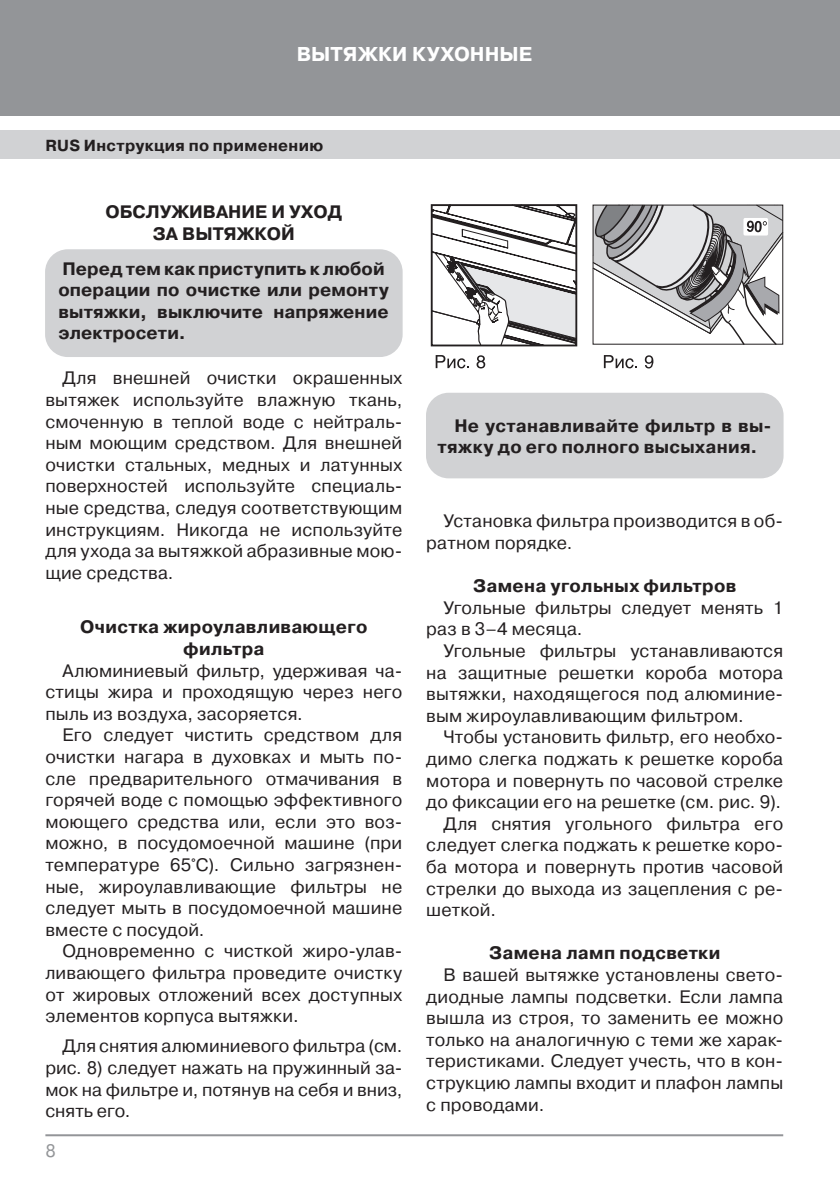
<style>
.page{position:relative;width:840px;height:1191px;background:#fff}
.page>*{position:absolute;margin:0;border:0;box-sizing:border-box;transform-origin:0 0}
.t1{font:700 20px "Pragmatica C";letter-spacing:.005em;color:#fff}
.t2{font:18px/21.6px "Pragmatica C";letter-spacing:.01em;color:#231f20;text-align:justify}
.t3{font:700 18px/21.6px "Pragmatica C";letter-spacing:.01em;color:#231f20;text-align:center}
.t4{font:18px "Pragmatica C";color:#939598}
.t5{font:700 16px "Pragmatica C";letter-spacing:.02em;color:#231f20}
</style>
<div class="page">
<div style="left:0;top:0;width:839px;height:116px;background:#939598"></div>
<div style="left:0;top:130px;width:839px;height:29px;background:#d1d2d4"></div>
<hr style="left:45px;top:1134px;width:737px;height:2px;background:#939598">
<div style="left:45px;top:249px;width:357px;height:108px;background:#d1d2d4;border-radius:23px"></div>
<div style="left:426px;top:393px;width:357px;height:85px;background:#d1d2d4;border-radius:23px"></div>
<svg style="left:430px;top:207px;width:147px;height:140px"></svg>
<div style="left:430px;top:204px;width:147px;height:142px;border:2px solid #231f20"></div>
<svg style="left:592px;top:204px;width:190px;height:141px"></svg>
<svg style="left:435px;top:355px;width:34px;height:13px"></svg>
<svg style="left:476px;top:355px;width:9px;height:13px"></svg>
<svg style="left:603px;top:355px;width:34px;height:13px"></svg>
<svg style="left:644px;top:355px;width:9px;height:13px"></svg>
<p class="t1" style="left:296px;top:43px;width:237px">ВЫТЯЖКИ КУХОННЫЕ</p>
<p class="t5" style="left:45px;top:136px;width:279px">RUS Инструкция по применению</p>
<p class="t3" style="left:105px;top:201px;width:238px">ОБСЛУЖИВАНИЕ И УХОД<br>ЗА ВЫТЯЖКОЙ</p>
<p class="t3" style="left:58px;top:258px;width:331px;text-align:left">Перед тем как приступить к любой операции по очистке или ремонту вытяжки, выключите напряжение электросети.</p>
<p class="t2" style="left:45px;top:367px;width:358px;text-indent:17px">Для внешней очистки окрашенных вытяжек используйте влажную ткань, смоченную в теплой воде с нейтраль&shy;ным моющим средством. Для внешней очистки стальных, медных и латунных поверхностей используйте специаль&shy;ные средства, следуя соответствующим инструкциям. Никогда не используйте для ухода за вытяжкой абразивные мою&shy;щие средства.</p>
<p class="t3" style="left:80px;top:616px;width:288px">Очистка жироулавливающего фильтра</p>
<p class="t2" style="left:45px;top:659px;width:358px;text-indent:17px">Алюминиевый фильтр, удерживая ча&shy;стицы жира и проходящую через него пыль из воздуха, засоряется.</p>
<p class="t2" style="left:45px;top:724px;width:358px;text-indent:17px">Его следует чистить средством для очистки нагара в духовках и мыть по&shy;сле предварительного отмачивания в горячей воде с помощью эффективного моющего средства или, если это воз&shy;можно, в посудомоечной машине (при температуре 65°С). Сильно загрязнен&shy;ные, жироулавливающие фильтры не следует мыть в посудомоечной машине вместе с посудой.</p>
<p class="t2" style="left:45px;top:940px;width:358px;text-indent:17px">Одновременно с чисткой жиро-улав&shy;ливающего фильтра проведите очистку от жировых отложений всех доступных элементов корпуса вытяжки.</p>
<p class="t2" style="left:45px;top:1035px;width:358px;text-indent:17px">Для снятия алюминиевого фильтра (см. рис. 8) следует нажать на пружинный за&shy;мок на фильтре и, потянув на себя и вниз, снять его.</p>
<p class="t4" style="left:45px;top:1140px;width:12px">8</p>
<p class="t3" style="left:437px;top:415px;width:336px;text-align:left;text-indent:17px">Не устанавливайте фильтр в вы&shy;тяжку до его полного высыхания.</p>
<p class="t2" style="left:426px;top:510px;width:358px;text-indent:17px">Установка фильтра производится в об&shy;ратном порядке.</p>
<p class="t3" style="left:473px;top:575px;width:264px">Замена угольных фильтров</p>
<p class="t2" style="left:426px;top:597px;width:358px;text-indent:17px">Угольные фильтры следует менять 1 раз в 3–4 месяца.</p>
<p class="t2" style="left:426px;top:640px;width:358px;text-indent:17px">Угольные фильтры устанавливаются на защитные решетки короба мотора вытяжки, находящегося под алюминие&shy;вым жироулавливающим фильтром.</p>
<p class="t2" style="left:443px;top:726px;width:341px">Чтобы установить фильтр, его необхо-</p>
<p class="t2" style="left:426px;top:748px;width:358px">димо слегка поджать к решетке короба</p>
<p class="t2" style="left:426px;top:769px;width:358px">мотора и повернуть по часовой стрелке</p>
<p class="t2" style="left:426px;top:791px;width:356px">до фиксации его на решетке (см. рис. 9).</p>
<p class="t2" style="left:443px;top:813px;width:341px">Для снятия угольного фильтра его</p>
<p class="t2" style="left:426px;top:834px;width:358px">следует слегка поджать к решетке коро-</p>
<p class="t2" style="left:426px;top:856px;width:358px">ба мотора и повернуть против часовой</p>
<p class="t2" style="left:426px;top:877px;width:358px">стрелки до выхода из зацепления с ре-</p>
<p class="t2" style="left:426px;top:899px;width:71px">шеткой.</p>
<p class="t3" style="left:489px;top:942px;width:232px">Замена ламп подсветки</p>
<p class="t2" style="left:426px;top:964px;width:358px;text-indent:17px">В вашей вытяжке установлены свето&shy;диодные лампы подсветки. Если лампа вышла из строя, то заменить ее можно только на аналогичную с теми же харак&shy;теристиками. Следует учесть, что в кон&shy;струкцию лампы входит и плафон лампы с проводами.</p>
</div>
